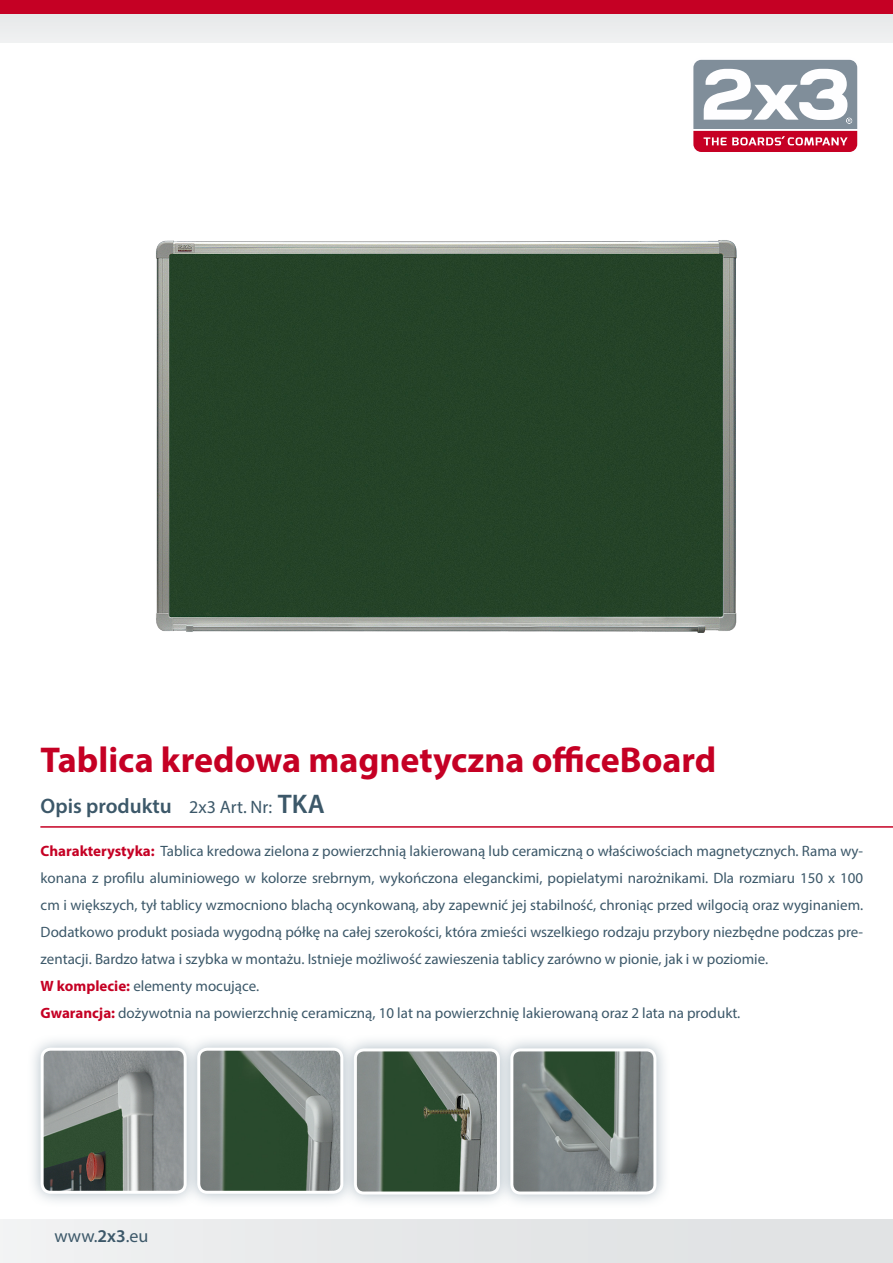
<style>
.page{position:relative;width:893px;height:1263px;background:#fff}
.page>*{position:absolute;margin:0;border:0;box-sizing:border-box;transform-origin:0 0}
.t1{font:700 36px "Myriad Pro";color:#c50024}
.t2{font:600 21px "Myriad Pro";color:#3c5869}
.t3{font:18px "Myriad Pro";color:#3c5869}
.t4{font:15px/27px "Myriad Pro";color:#3c5869}
.s1{font-weight:400;font-size:18px}
.s2{font-size:27px}
.s3{font-weight:700;color:#c50024}
.s4{font-weight:600}
</style>
<div class="page">
<div style="left:0;top:0;width:893px;height:43px;background:#ebeced"></div>
<div style="left:0;top:1219px;width:893px;height:44px;background:#e5e7e8"></div>
<div style="left:0;top:0;width:893px;height:14px;background:#c50024"></div>
<hr style="left:40px;top:826px;width:853px;height:2px;background:#c50024">
<div style="left:340px;top:1034px;width:174px;height:174px;background:#708898;opacity:.55"></div>
<img style="left:357px;top:1052px;width:139px;height:141px">
<div style="left:354px;top:1048px;width:146px;height:146px;border:3px solid #fff;border-radius:9px"></div>
<div style="left:496px;top:1034px;width:174px;height:174px;background:#708898;opacity:.55"></div>
<img style="left:512px;top:1050px;width:143px;height:143px">
<div style="left:510px;top:1048px;width:146px;height:146px;border:3px solid #fff;border-radius:9px"></div>
<div style="left:26px;top:1033px;width:175px;height:175px;background:#708898;opacity:.55"></div>
<img style="left:42px;top:1049px;width:141px;height:143px">
<div style="left:41px;top:1048px;width:146px;height:146px;border:3px solid #fff;border-radius:9px"></div>
<div style="left:183px;top:1033px;width:174px;height:175px;background:#708898;opacity:.55"></div>
<img style="left:199px;top:1049px;width:143px;height:143px">
<div style="left:197px;top:1048px;width:146px;height:146px;border:3px solid #fff;border-radius:9px"></div>
<img style="left:156px;top:240px;width:581px;height:393px">
<svg style="left:691px;top:58px;width:168px;height:96px"></svg>
<svg style="left:693px;top:60px;width:164px;height:92px"></svg>
<h1 class="t1" style="left:41px;top:737px;width:677px">Tablica kredowa magnetyczna officeBoard</h1>
<h2 class="t2" style="left:41px;top:793px;width:286px">Opis produktu <span class="s1">2x3 Art. Nr:</span> <span class="s2">TKA</span></h2>
<p class="t4" style="left:41px;top:837px;width:824px"><span class="s3">Charakterystyka:</span> Tablica kredowa zielona z powierzchnią lakierowaną lub ceramiczną o właściwościach magnetycznych. Rama wy&shy;konana z profilu aluminiowego w kolorze srebrnym, wykończona eleganckimi, popielatymi narożnikami. Dla rozmiaru 150 x 100 cm i większych, tył tablicy wzmocniono blachą ocynkowaną, aby zapewnić jej stabilność, chroniąc przed wilgocią oraz wyginaniem.<br>Dodatkowo produkt posiada wygodną półkę na całej szerokości, która zmieści wszelkiego rodzaju przybory niezbędne podczas pre&shy;zentacji. Bardzo łatwa i szybka w montażu. Istnieje możliwość zawieszenia tablicy zarówno w pionie, jak i w poziomie.<br><span class="s3">W komplecie:</span> elementy mocujące.<br><span class="s3">Gwarancja:</span> dożywotnia na powierzchnię ceramiczną, 10 lat na powierzchnię lakierowaną oraz 2 lata na produkt.</p>
<p class="t3" style="left:54px;top:1224px;width:96px">www.<span class="s4">2x3</span>.eu</p>
</div>
